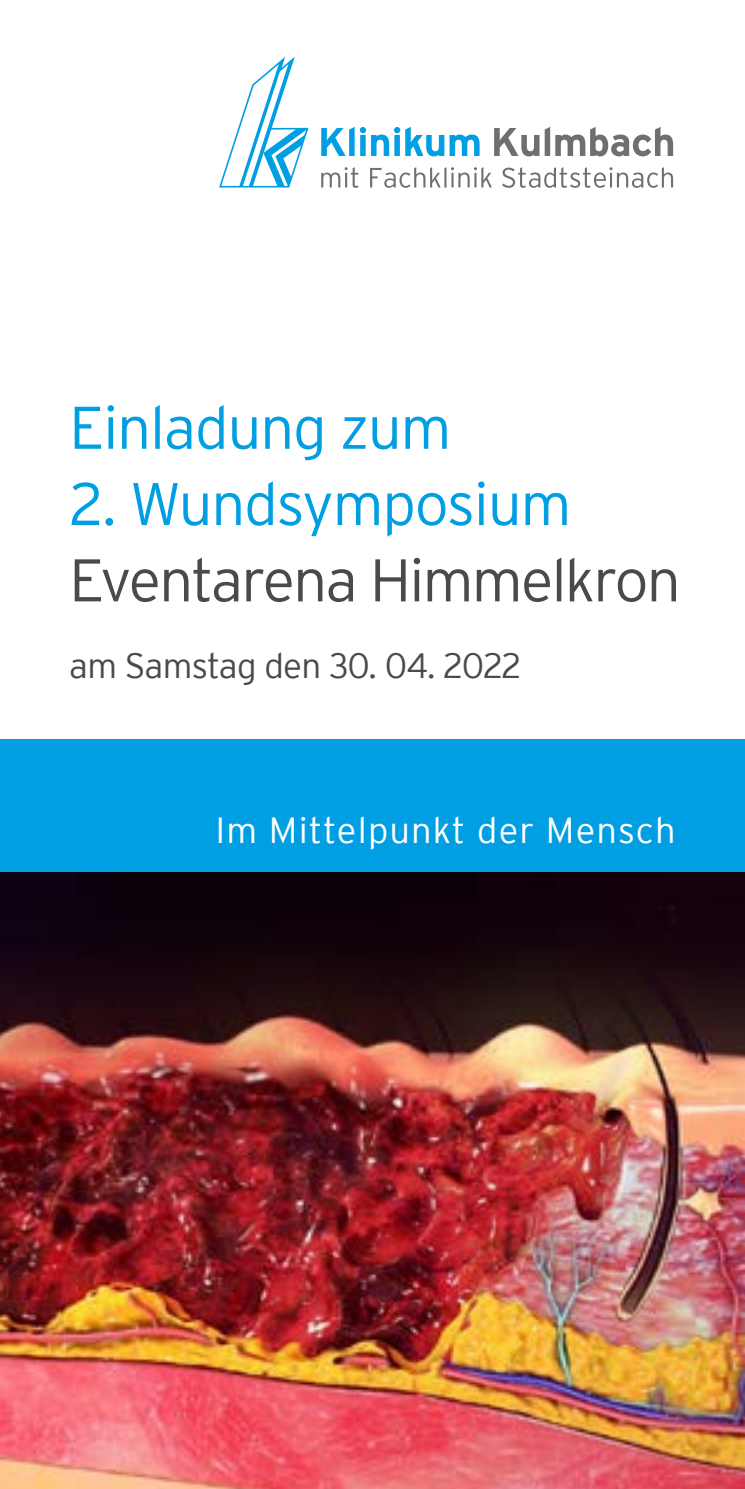
<style>
.page{position:relative;width:745px;height:1489px;background:#fff}
.page>*{position:absolute;margin:0;border:0;box-sizing:border-box;transform-origin:0 0}
.t1{font:300 60px "Interstate";letter-spacing:-.02em;color:#009fe3}
.t2{font:300 60px "Interstate";letter-spacing:-.03em;color:#4a4a49}
.t3{font:300 36.25px "Interstate";letter-spacing:.03em;color:#fff}
.t4{font:300 35px "Interstate";letter-spacing:-.025em;color:#4a4a49}
</style>
<div class="page">
<img style="left:0;top:871px;width:744px;height:617px">
<div style="left:0;top:739px;width:744px;height:132px;background:#009fe3"></div>
<svg style="left:219px;top:57px;width:90px;height:131px"></svg>
<svg style="left:321px;top:127px;width:33px;height:29px"></svg>
<div style="left:360px;top:135px;width:5px;height:21px;background:#009fe3"></div>
<div style="left:359px;top:127px;width:7px;height:6px;background:#009fe3;border-radius:50%"></div>
<svg style="left:371px;top:127px;width:108px;height:29px"></svg>
<svg style="left:494px;top:127px;width:178px;height:29px"></svg>
<svg style="left:321px;top:167px;width:37px;height:21px"></svg>
<svg style="left:370px;top:167px;width:121px;height:21px"></svg>
<svg style="left:502px;top:167px;width:170px;height:21px"></svg>
<p class="t1" style="left:69px;top:394px;width:383px">Einladung zum</p>
<p class="t1" style="left:69px;top:470px;width:503px">2. Wundsymposium</p>
<p class="t2" style="left:69px;top:546px;width:612px">Eventarena Himmelkron</p>
<p class="t4" style="left:69px;top:645px;width:453px">am Samstag den 30. 04. 2022</p>
<p class="t3" style="left:215px;top:810px;width:461px">Im Mittelpunkt der Mensch</p>
</div>
